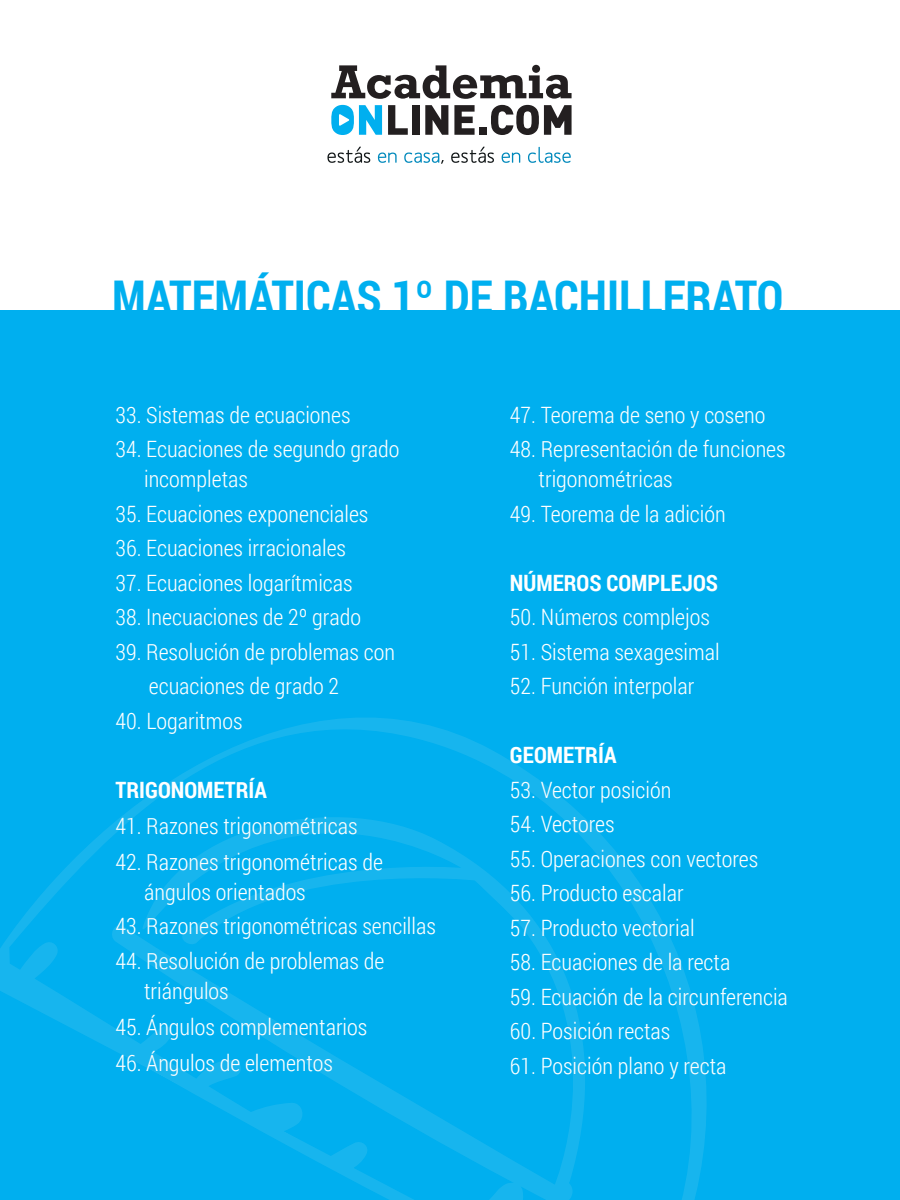
<style>
.page{position:relative;width:900px;height:1200px;background:#fff}
.page>*{position:absolute;margin:0;border:0;box-sizing:border-box;transform-origin:0 0}
.t1{font:700 46.5px "Roboto Condensed";color:#00afef}
.t2{font:300 22.5px/30px "Roboto Condensed";color:#fff}
.t3{font:700 22.5px "Roboto Condensed";color:#fff}
</style>
<div class="page">
<div style="left:0;top:310px;width:900px;height:890px;background:#00afef"></div>
<svg style="left:0;top:718px;width:707px;height:482px"></svg>
<svg style="left:388px;top:105px;width:20px;height:30px"></svg>
<div style="left:412px;top:105px;width:7px;height:30px;background:#231f20"></div>
<svg style="left:425px;top:105px;width:23px;height:30px"></svg>
<svg style="left:454px;top:105px;width:21px;height:30px"></svg>
<div style="left:479px;top:127px;width:8px;height:8px;background:#231f20"></div>
<svg style="left:331px;top:105px;width:51px;height:30px"></svg>
<svg style="left:491px;top:105px;width:81px;height:30px"></svg>
<svg style="left:331px;top:65px;width:241px;height:34px"></svg>
<svg style="left:451px;top:147px;width:43px;height:16px"></svg>
<svg style="left:502px;top:153px;width:18px;height:10px"></svg>
<svg style="left:327px;top:147px;width:117px;height:17px"></svg>
<svg style="left:528px;top:147px;width:43px;height:16px"></svg>
<h1 class="t1" style="left:112px;top:265px;width:672px">MATEMÁTICAS 1º DE BACHILLERATO</h1>
<p class="t2" style="left:116px;top:399px;width:237px">33. Sistemas de ecuaciones</p>
<p class="t2" style="left:144px;top:434px;width:257px;text-indent:-29px">34. Ecuaciones de segundo grado incompletas</p>
<p class="t2" style="left:116px;top:498px;width:254px">35. Ecuaciones exponenciales</p>
<p class="t2" style="left:116px;top:533px;width:232px">36. Ecuaciones irracionales</p>
<p class="t2" style="left:116px;top:567px;width:239px">37. Ecuaciones logarítmicas</p>
<p class="t2" style="left:116px;top:602px;width:247px">38. Inecuaciones de 2º grado</p>
<p class="t2" style="left:149px;top:634px;width:248px;line-height:34.5px;text-indent:-33px">39. Resolución de problemas con ecuaciones de grado 2</p>
<p class="t2" style="left:116px;top:705px;width:129px">40. Logaritmos</p>
<p class="t3" style="left:116px;top:774px;width:153px">TRIGONOMETRÍA</p>
<p class="t2" style="left:116px;top:810px;width:244px">41. Razones trigonométricas</p>
<p class="t2" style="left:144px;top:846px;width:240px;text-indent:-29px">42. Razones trigonométricas de ángulos orientados</p>
<p class="t2" style="left:116px;top:911px;width:322px">43. Razones trigonométricas sencillas</p>
<p class="t2" style="left:144px;top:945px;width:242px;text-indent:-29px">44. Resolución de problemas de triángulos</p>
<p class="t2" style="left:116px;top:1011px;width:253px">45. Ángulos complementarios</p>
<p class="t2" style="left:116px;top:1047px;width:219px">46. Ángulos de elementos</p>
<p class="t2" style="left:510px;top:399px;width:257px">47. Teorema de seno y coseno</p>
<p class="t2" style="left:539px;top:434px;width:249px;text-indent:-29px">48. Representación de funciones trigonométricas</p>
<p class="t2" style="left:510px;top:498px;width:217px">49. Teorema de la adición</p>
<p class="t3" style="left:510px;top:567px;width:210px">NÚMEROS COMPLEJOS</p>
<p class="t2" style="left:510px;top:602px;width:202px">50. Números complejos</p>
<p class="t2" style="left:510px;top:636px;width:211px">51. Sistema sexagesimal</p>
<p class="t2" style="left:510px;top:671px;width:186px">52. Función interpolar</p>
<p class="t3" style="left:510px;top:739px;width:108px">GEOMETRÍA</p>
<p class="t2" style="left:510px;top:774px;width:163px">53. Vector posición</p>
<p class="t2" style="left:510px;top:809px;width:106px">54. Vectores</p>
<p class="t2" style="left:510px;top:843px;width:250px">55. Operaciones con vectores</p>
<p class="t2" style="left:510px;top:878px;width:175px">56. Producto escalar</p>
<p class="t2" style="left:510px;top:912px;width:186px">57. Producto vectorial</p>
<p class="t2" style="left:510px;top:946px;width:222px">58. Ecuaciones de la recta</p>
<p class="t2" style="left:510px;top:981px;width:279px">59. Ecuación de la circunferencia</p>
<p class="t2" style="left:510px;top:1015px;width:162px">60. Posición rectas</p>
<p class="t2" style="left:510px;top:1050px;width:218px">61. Posición plano y recta</p>
</div>
